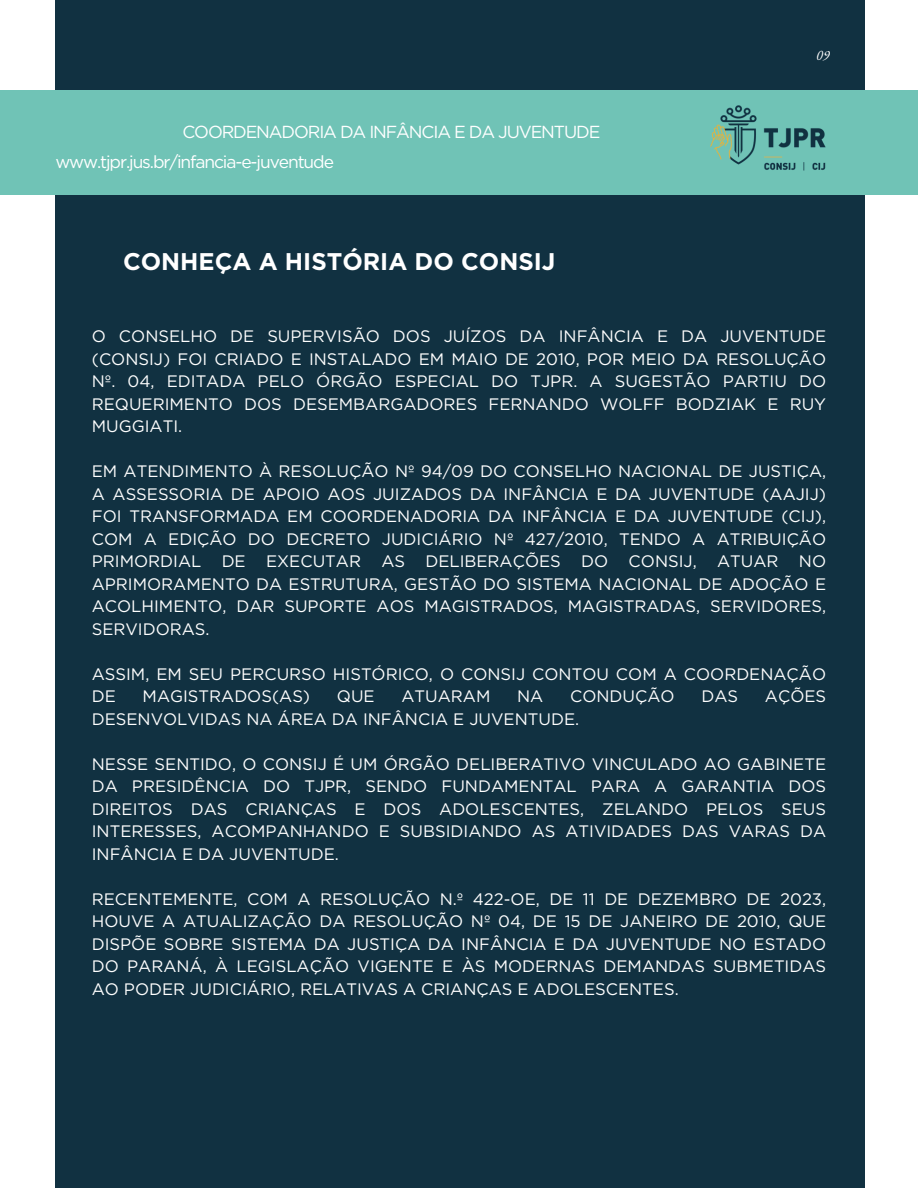
<style>
.page{position:relative;width:918px;height:1188px;background:#113141}
.page>*{position:absolute;margin:0;border:0;box-sizing:border-box;transform-origin:0 0}
.t1{font:700 24.15px "Gotham";color:#fff}
.t2{font:17.4px "Gotham";letter-spacing:-.065em;color:#fff}
.t3{font:16.65px/22.5px "Gotham";color:#fefefe;text-align:justify}
.t4{font:italic 14.1px "EB Garamond";color:#fff}
</style>
<div class="page">
<div style="left:0;top:0;width:55px;height:1188px;background:#fff"></div>
<div style="left:865px;top:0;width:53px;height:1188px;background:#fff"></div>
<div style="left:0;top:91px;width:918px;height:104px;background:#70c3b6"></div>
<img style="left:671px;top:90px;width:194px;height:81px">
<h2 class="t2" style="left:182px;top:121px;width:419px">COORDENADORIA DA INFÂNCIA E DA JUVENTUDE</h2>
<h2 class="t2" style="left:55px;top:151px;width:280px">www.tjpr.jus.br/infancia-e-juventude</h2>
<p class="t1" style="left:123px;top:247px;width:434px">CONHEÇA A HISTÓRIA DO CONSIJ</p>
<h2 class="t4" style="left:816px;top:46px;width:15px">09</h2>
<h2 class="t3" style="left:92px;top:325px;width:736px">O CONSELHO DE SUPERVISÃO DOS JUÍZOS DA INFÂNCIA E DA JUVENTUDE (CONSIJ) FOI CRIADO E INSTALADO EM MAIO DE 2010, POR MEIO DA RESOLUÇÃO Nº. 04, EDITADA PELO ÓRGÃO ESPECIAL DO TJPR. A SUGESTÃO PARTIU DO REQUERIMENTO DOS DESEMBARGADORES FERNANDO WOLFF BODZIAK E RUY MUGGIATI.</h2>
<p class="t3" style="left:92px;top:460px;width:736px">EM ATENDIMENTO À RESOLUÇÃO Nº 94/09 DO CONSELHO NACIONAL DE JUSTIÇA, A ASSESSORIA DE APOIO AOS JUIZADOS DA INFÂNCIA E DA JUVENTUDE (AAJIJ)<br>FOI TRANSFORMADA EM COORDENADORIA DA INFÂNCIA E DA JUVENTUDE (CIJ), COM A EDIÇÃO DO DECRETO JUDICIÁRIO Nº 427/2010, TENDO A ATRIBUIÇÃO PRIMORDIAL DE EXECUTAR AS DELIBERAÇÕES DO CONSIJ, ATUAR NO APRIMORAMENTO DA ESTRUTURA, GESTÃO DO SISTEMA NACIONAL DE ADOÇÃO E ACOLHIMENTO, DAR SUPORTE AOS MAGISTRADOS, MAGISTRADAS, SERVIDORES, SERVIDORAS.</p>
<h1 class="t3" style="left:92px;top:663px;width:736px">ASSIM, EM SEU PERCURSO HISTÓRICO, O CONSIJ CONTOU COM A COORDENAÇÃO<br>DE</h1>
<h1 class="t3" style="left:143px;top:685px;width:169px">MAGISTRADOS(AS)</h1>
<h1 class="t3" style="left:337px;top:685px;width:39px">QUE</h1>
<h1 class="t3" style="left:401px;top:685px;width:90px">ATUARAM</h1>
<h1 class="t3" style="left:517px;top:685px;width:28px">NA</h1>
<h1 class="t3" style="left:570px;top:685px;width:106px">CONDUÇÃO</h1>
<h1 class="t3" style="left:701px;top:685px;width:38px">DAS</h1>
<h1 class="t3" style="left:765px;top:685px;width:63px">AÇÕES</h1>
<h1 class="t3" style="left:92px;top:708px;width:489px">DESENVOLVIDAS NA ÁREA DA INFÂNCIA E JUVENTUDE.</h1>
<h2 class="t3" style="left:92px;top:753px;width:736px">NESSE SENTIDO, O CONSIJ É UM ÓRGÃO DELIBERATIVO VINCULADO AO GABINETE DA PRESIDÊNCIA DO TJPR, SENDO FUNDAMENTAL PARA A GARANTIA DOS DIREITOS DAS CRIANÇAS E DOS ADOLESCENTES, ZELANDO PELOS SEUS INTERESSES, ACOMPANHANDO E SUBSIDIANDO AS ATIVIDADES DAS VARAS DA INFÂNCIA E DA JUVENTUDE.</h2>
<h2 class="t3" style="left:92px;top:888px;width:736px">RECENTEMENTE, COM A RESOLUÇÃO N.º 422-OE, DE 11 DE DEZEMBRO DE 2023, HOUVE A ATUALIZAÇÃO DA RESOLUÇÃO Nº 04, DE 15 DE JANEIRO DE 2010, QUE DISPÕE SOBRE SISTEMA DA JUSTIÇA DA INFÂNCIA E DA JUVENTUDE NO ESTADO DO PARANÁ, À LEGISLAÇÃO VIGENTE E ÀS MODERNAS DEMANDAS SUBMETIDAS AO PODER JUDICIÁRIO, RELATIVAS A CRIANÇAS E ADOLESCENTES.</h2>
</div>
